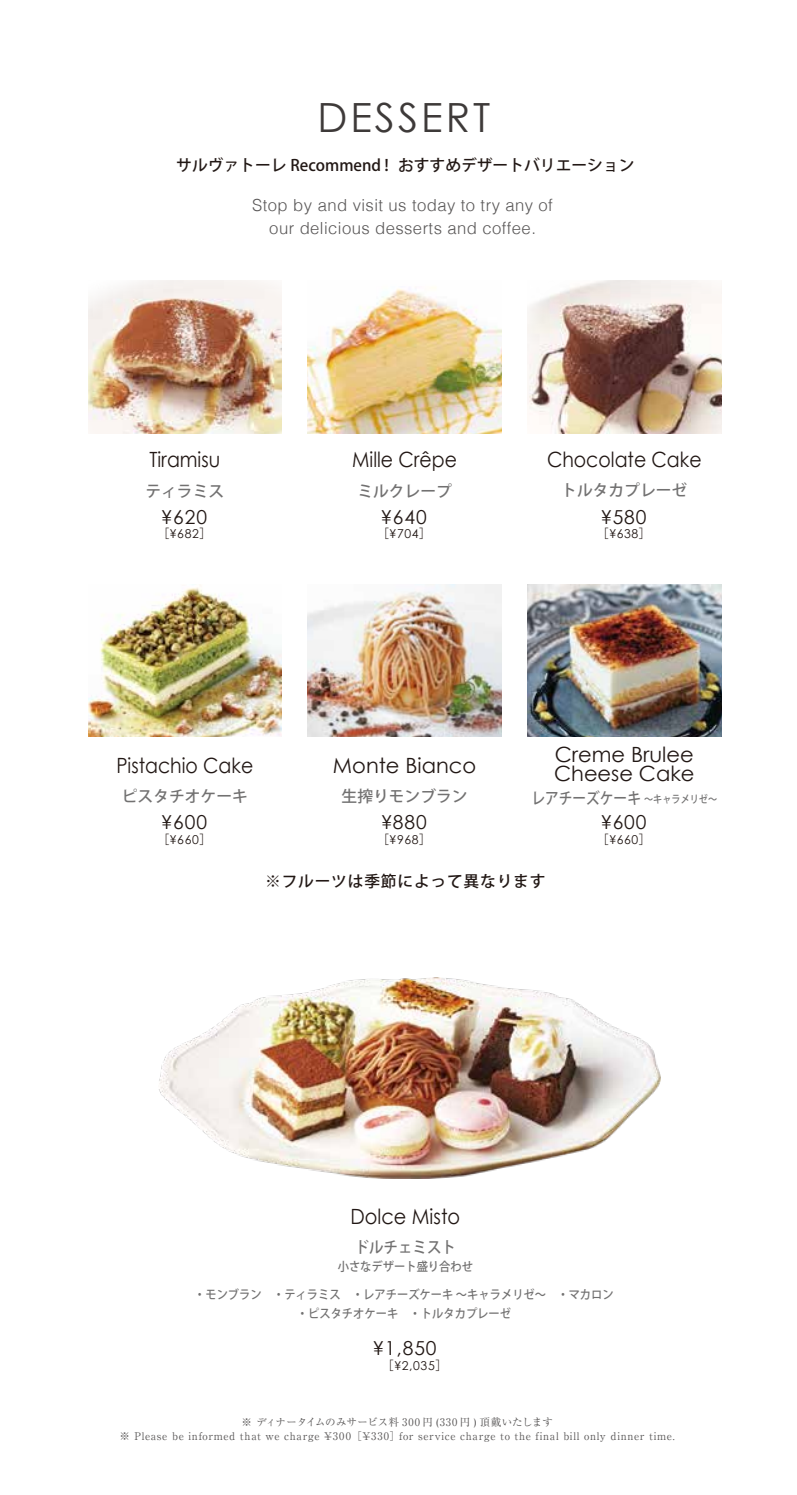
<style>
.page{position:relative;width:797px;height:1495px;background:#fff}
.page>*{position:absolute;margin:0;border:0;box-sizing:border-box;transform-origin:0 0}
.t1{font:40.25px "Century Gothic";letter-spacing:.075em;color:#3e3a39}
.t2{font:21px "Century Gothic";color:#221815;scale:.9 1}
.t3{font:21px/19.2px "Century Gothic";color:#221815}
.t4{font:21px "Century Gothic";color:#221815;scale:.92 1}
.t5{font:19.25px "Century Gothic";letter-spacing:.05em;color:#221815}
.t6{font:300 16.62px/22.8px "Helvetica";letter-spacing:.025em;color:#595757;text-align:center}
.t7{font:500 15.75px "Koz Go Pro";color:#727171}
.t8{font:500 15.75px "Koz Go Pro";color:#221815}
.t9{font:500 15.75px "Koz Go Pro";letter-spacing:.05em;color:#221815}
.t10{font:500 15.75px "Koz Go Pro";color:#727171;scale:.87 1}
.t11{font:500 15.75px "Koz Go Pro";color:#727171;scale:.92 1}
.t12{font:500 12.25px/19.2px "Koz Go Pro";color:#727171;text-align:center;scale:.92 1}
.t13{font:12.25px "Century Gothic";letter-spacing:.05em;color:#221815}
.t14{font:10.5px/14px "Ryumin Pro";letter-spacing:.055em;color:#595757;text-align:center}
.s1{font-family:"Koz Go Pr 6 N"}
.s2{font-size:10.5px}
</style>
<div class="page">
<img style="left:308px;top:287px;width:193px;height:146px">
<img style="left:88px;top:281px;width:194px;height:152px">
<img style="left:88px;top:585px;width:194px;height:152px">
<img style="left:527px;top:281px;width:194px;height:152px">
<img style="left:527px;top:584px;width:194px;height:153px">
<img style="left:308px;top:584px;width:193px;height:153px">
<img style="left:159px;top:978px;width:501px;height:200px">
<h1 class="t1" style="left:317px;top:92px;width:174px">DESSERT</h1>
<h3 class="t8" style="left:176px;top:155px;width:460px">サルヴァトーレ Recommend！ おすすめデザートバリエーション</h3>
<h3 class="t6" style="left:252px;top:193px;width:302px">Stop by and visit us today to try any of our delicious desserts and coffee.</h3>
<h2 class="t2" style="left:149px;top:447px;width:80px">Tiramisu</h2>
<h3 class="t7" style="left:145px;top:481px;width:80px">ティラミス</h3>
<h3 class="t5" style="left:162px;top:505px;width:47px">¥620</h3>
<h2 class="t2" style="left:352px;top:447px;width:118px">Mille Crêpe</h2>
<h3 class="t7" style="left:357px;top:481px;width:96px">ミルクレープ</h3>
<h3 class="t5" style="left:381px;top:505px;width:47px">¥640</h3>
<h2 class="t2" style="left:547px;top:447px;width:173px">Chocolate Cake</h2>
<h3 class="t7" style="left:561px;top:480px;width:128px">トルタカプレーゼ</h3>
<h3 class="t5" style="left:601px;top:505px;width:47px">¥580</h3>
<p class="t13" style="left:377px;top:526px;width:56px"><span class="s1">［</span>¥704<span class="s1">］</span></p>
<p class="t13" style="left:157px;top:526px;width:56px"><span class="s1">［</span>¥682<span class="s1">］</span></p>
<p class="t13" style="left:596px;top:526px;width:56px"><span class="s1">［</span>¥638<span class="s1">］</span></p>
<h2 class="t2" style="left:116px;top:752px;width:154px">Pistachio Cake</h2>
<h3 class="t7" style="left:122px;top:786px;width:127px">ピスタチオケーキ</h3>
<h3 class="t5" style="left:162px;top:810px;width:47px">¥600</h3>
<p class="t13" style="left:157px;top:831px;width:56px"><span class="s1">［</span>¥660<span class="s1">］</span></p>
<h2 class="t3" style="left:333px;top:755px;width:145px">Monte Bianco</h2>
<h3 class="t7" style="left:341px;top:786px;width:127px">生搾りモンブラン</h3>
<h3 class="t5" style="left:381px;top:810px;width:47px">¥880</h3>
<p class="t13" style="left:377px;top:831px;width:56px"><span class="s1">［</span>¥968<span class="s1">］</span></p>
<h2 class="t3" style="left:554px;top:744px;width:142px">Creme Brulee<br>Cheese Cake</h2>
<h3 class="t10" style="left:531px;top:788px;width:215px">レアチーズケーキ <span class="s2">～キャラメリゼ～</span></h3>
<h3 class="t5" style="left:601px;top:810px;width:47px">¥600</h3>
<p class="t13" style="left:596px;top:831px;width:56px"><span class="s1">［</span>¥660<span class="s1">］</span></p>
<h3 class="t9" style="left:265px;top:870px;width:282px">※フルーツは季節によって異なります</h3>
<h2 class="t4" style="left:350px;top:1204px;width:121px">Dolce Misto</h2>
<h3 class="t11" style="left:355px;top:1237px;width:112px">ドルチェミスト</h3>
<p class="t12" style="left:338px;top:1257px;width:148px">小さなデザート盛り合わせ</p>
<p class="t12" style="left:194px;top:1285px;width:457px">・モンブラン　・ティラミス　・レアチーズケーキ ～キャラメリゼ～　・マカロン・ピスタチオケーキ　・トルタカプレーゼ</p>
<h3 class="t5" style="left:373px;top:1336px;width:65px">¥1,850</h3>
<p class="t13" style="left:381px;top:1357px;width:68px"><span class="s1">［</span>¥2,035<span class="s1">］</span></p>
<p class="t14" style="left:119px;top:1414px;width:557px">※ ディナータイムのみサービス料 300 円 (330 円 ) 頂戴いたします<br>※ Please be informed that we charge ¥300［¥330］for service charge to the final bill only dinner time.</p>
</div>
